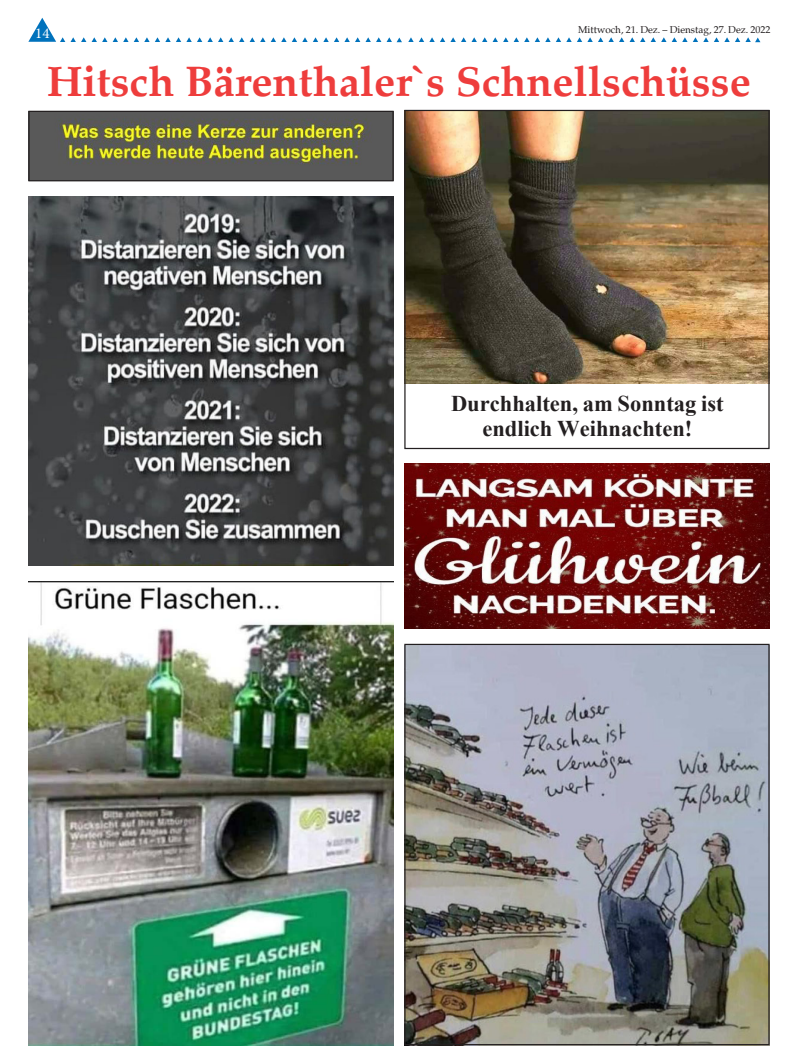
<style>
.page{position:relative;width:798px;height:1063px;background:#fff}
.page>*{position:absolute;margin:0;border:0;box-sizing:border-box;transform-origin:0 0}
.t1{font:700 42.5px "Palatia";color:#ee3d3c}
.Lauftext{font:700 22.5px "Times New Roman";color:#231f20}
.t2{font:15px "Minion Pro";color:#fff}
.t3{font:10px "Palatia";color:#231f20}
</style>
<div class="page">
<svg style="left:113px;top:37px;width:15px;height:5px"></svg>
<svg style="left:134px;top:37px;width:15px;height:5px"></svg>
<svg style="left:155px;top:37px;width:152px;height:5px"></svg>
<svg style="left:313px;top:37px;width:15px;height:5px"></svg>
<svg style="left:334px;top:37px;width:15px;height:5px"></svg>
<svg style="left:28px;top:18px;width:79px;height:24px"></svg>
<svg style="left:355px;top:37px;width:47px;height:5px"></svg>
<svg style="left:408px;top:37px;width:47px;height:5px"></svg>
<svg style="left:461px;top:37px;width:15px;height:5px"></svg>
<svg style="left:482px;top:37px;width:15px;height:5px"></svg>
<svg style="left:503px;top:37px;width:152px;height:5px"></svg>
<svg style="left:661px;top:37px;width:15px;height:5px"></svg>
<svg style="left:682px;top:37px;width:15px;height:5px"></svg>
<svg style="left:703px;top:37px;width:57px;height:5px"></svg>
<img style="left:30px;top:113px;width:361px;height:66px">
<div style="left:28px;top:111px;width:365px;height:70px;border:1px solid #231f20"></div>
<img style="left:404px;top:463px;width:365px;height:166px">
<img style="left:406px;top:112px;width:361px;height:272px">
<div style="left:404px;top:110px;width:365px;height:339px;border:1px solid #231f20"></div>
<img style="left:406px;top:646px;width:361px;height:397px">
<div style="left:404px;top:644px;width:365px;height:401px;border:1px solid #231f20"></div>
<img style="left:28px;top:196px;width:365px;height:370px">
<img style="left:28px;top:581px;width:365px;height:464px">
<p class="t2" style="left:35px;top:23px;width:16px">14</p>
<p class="t3" style="left:578px;top:23px;width:194px">Mittwoch, 21. Dez. – Dienstag, 27. Dez. 2022</p>
<p class="t1" style="left:47px;top:56px;width:705px">Hitsch Bärenthaler`s Schnellschüsse</p>
<p class="Lauftext" style="left:451px;top:387px;width:274px">Durchhalten, am Sonntag ist</p>
<p class="Lauftext" style="left:482px;top:412px;width:211px">endlich Weihnachten!</p>
</div>
